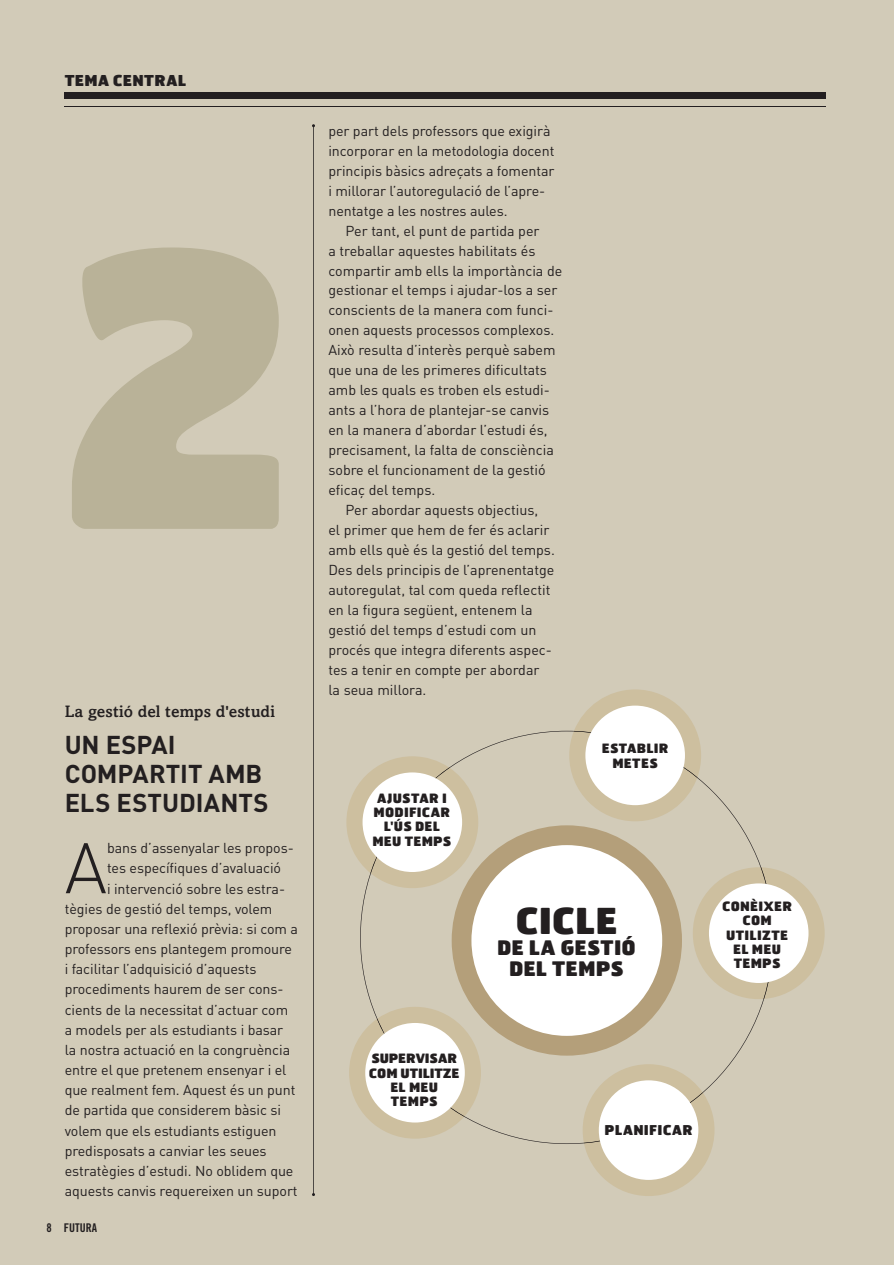
<style>
.page{position:relative;width:895px;height:1265px;background:#fff}
.page>*{position:absolute;margin:0;border:0;box-sizing:border-box;transform-origin:0 0}
.t1{font:900 378.6px "Hermes";color:#b9b298}
.t2{font:300 70.35px "DIN";color:#231f20}
.t3{font:900 35.7px "Hermes";color:#231f20}
.t4{font:700 25.5px/28.7px "DIN";color:#231f20}
.t5{font:900 19.95px/21.3px "Hermes";color:#231f20;text-align:center}
.t6{font:500 16.5px "Amasis";letter-spacing:.01em;color:#231f20}
.t7{font:900 15px "Hermes";letter-spacing:.025em;color:#231f20}
.t8{font:14.25px/20px "DIN";letter-spacing:-.005em;color:#231f20}
.t9{font:900 13.5px "Hermes";letter-spacing:.02em;color:#231f20}
.t10{font:900 12.9px/14.2px "Hermes";letter-spacing:.015em;color:#231f20;text-align:center}
.t11{font:900 12.9px/14.2px "Hermes";letter-spacing:-.01em;color:#231f20;text-align:center}
.t12{font:12px "Trade Gothic Bold Cond Twenty";color:#231f20}
</style>
<div class="page">
<div style="left:0;top:0;width:894px;height:1265px;background:#d2cbb8"></div>
<hr style="left:65px;top:106px;width:761px;height:1px;background:#231f20">
<div style="left:65px;top:92px;width:761px;height:6px;background:#231f20"></div>
<svg style="left:312px;top:124px;width:3px;height:1072px"></svg>
<svg style="left:360px;top:731px;width:404px;height:413px"></svg>
<svg style="left:569px;top:689px;width:132px;height:132px"></svg>
<div style="left:574px;top:731px;width:123px;height:47px;background:#cdbf9f"></div>
<div style="left:585px;top:705px;width:100px;height:100px;background:#fff;border-radius:50%"></div>
<svg style="left:346px;top:756px;width:132px;height:132px"></svg>
<div style="left:362px;top:772px;width:100px;height:100px;background:#fff;border-radius:50%"></div>
<svg style="left:349px;top:1007px;width:132px;height:131px"></svg>
<div style="left:365px;top:1023px;width:100px;height:99px;background:#fff;border-radius:50%"></div>
<svg style="left:693px;top:867px;width:131px;height:132px"></svg>
<div style="left:709px;top:883px;width:99px;height:100px;background:#fff;border-radius:50%"></div>
<svg style="left:582px;top:1064px;width:132px;height:132px"></svg>
<svg style="left:584px;top:1092px;width:119px;height:51px"></svg>
<div style="left:599px;top:1080px;width:99px;height:100px;background:#fff;border-radius:50%"></div>
<p class="t7" style="left:65px;top:71px;width:123px">TEMA CENTRAL</p>
<h1 class="t1" style="left:55px;top:139px;width:243px">2</h1>
<p class="t6" style="left:65px;top:702px;width:212px">La gestió del temps d'estudi</p>
<h3 class="t4" style="left:65px;top:730px;width:205px">UN ESPAI<br>COMPARTIT AMB<br>ELS ESTUDIANTS</h3>
<h2 class="t2" style="left:65px;top:824px;width:44px">A</h2>
<p class="t8" style="left:107px;top:838px;width:188px">bans d’assenyalar les propos-</p>
<p class="t8" style="left:107px;top:858px;width:176px">tes específiques d’avaluació</p>
<p class="t8" style="left:107px;top:878px;width:180px">i intervenció sobre les estra-</p>
<p class="t8" style="left:65px;top:898px;width:209px">tègies de gestió del temps, volem</p>
<p class="t8" style="left:65px;top:918px;width:235px">proposar una reflexió prèvia: si com a</p>
<p class="t8" style="left:65px;top:938px;width:229px">professors ens plantegem promoure</p>
<p class="t8" style="left:65px;top:959px;width:193px">i facilitar l’adquisició d’aquests</p>
<p class="t8" style="left:65px;top:979px;width:220px">procediments haurem de ser cons-</p>
<p class="t8" style="left:65px;top:999px;width:225px">cients de la necessitat d’actuar com</p>
<p class="t8" style="left:65px;top:1019px;width:220px">a models per als estudiants i basar</p>
<p class="t8" style="left:65px;top:1039px;width:227px">la nostra actuació en la congruència</p>
<p class="t8" style="left:65px;top:1059px;width:223px">entre el que pretenem ensenyar i el</p>
<p class="t8" style="left:65px;top:1079px;width:232px">que realment fem. Aquest és un punt</p>
<p class="t8" style="left:65px;top:1100px;width:218px">de partida que considerem bàsic si</p>
<p class="t8" style="left:65px;top:1120px;width:213px">volem que els estudiants estiguen</p>
<p class="t8" style="left:65px;top:1140px;width:203px">predisposats a canviar les seues</p>
<p class="t8" style="left:65px;top:1160px;width:230px">estratègies d’estudi. No oblidem que</p>
<p class="t8" style="left:65px;top:1180px;width:234px">aquests canvis requereixen un suport</p>
<p class="t12" style="left:46px;top:1220px;width:52px">8 FUTURA</p>
<p class="t8" style="left:328px;top:120px;width:227px">per part dels professors que exigirà incorporar en la metodologia docent principis bàsics adreçats a fomentar i millorar l’autoregulació de l’apre&shy;nentatge a les nostres aules.</p>
<p class="t8" style="left:345px;top:220px;width:196px">Per tant, el punt de partida per</p>
<p class="t8" style="left:328px;top:240px;width:208px">a treballar aquestes habilitats és</p>
<p class="t8" style="left:328px;top:260px;width:235px">compartir amb ells la importància de</p>
<p class="t8" style="left:328px;top:280px;width:230px">gestionar el temps i ajudar-los a ser</p>
<p class="t8" style="left:328px;top:300px;width:227px">conscients de la manera com funci-</p>
<p class="t8" style="left:328px;top:320px;width:227px">onen aquests processos complexos.</p>
<p class="t8" style="left:328px;top:340px;width:229px">Això resulta d’interès perquè sabem</p>
<p class="t8" style="left:328px;top:360px;width:220px">que una de les primeres dificultats</p>
<p class="t8" style="left:328px;top:380px;width:223px">amb les quals es troben els estudi-</p>
<p class="t8" style="left:328px;top:400px;width:222px">ants a l’hora de plantejar-se canvis</p>
<p class="t8" style="left:328px;top:420px;width:221px">en la manera d’abordar l’estudi és,</p>
<p class="t8" style="left:328px;top:440px;width:227px">precisament, la falta de consciència</p>
<p class="t8" style="left:328px;top:460px;width:219px">sobre el funcionament de la gestió</p>
<p class="t8" style="left:328px;top:480px;width:108px">eficaç del temps.</p>
<p class="t8" style="left:345px;top:499px;width:194px">Per abordar aquests objectius,</p>
<p class="t8" style="left:328px;top:519px;width:222px">el primer que hem de fer és aclarir</p>
<p class="t8" style="left:328px;top:539px;width:228px">amb ells què és la gestió del temps.</p>
<p class="t8" style="left:328px;top:559px;width:227px">Des dels principis de l’aprenentatge</p>
<p class="t8" style="left:328px;top:579px;width:223px">autoregulat, tal com queda reflectit</p>
<p class="t8" style="left:328px;top:599px;width:206px">en la figura següent, entenem la</p>
<p class="t8" style="left:328px;top:619px;width:209px">gestió del temps d’estudi com un</p>
<p class="t8" style="left:328px;top:639px;width:225px">procés que integra diferents aspec-</p>
<p class="t8" style="left:328px;top:659px;width:213px">tes a tenir en compte per abordar</p>
<p class="t8" style="left:328px;top:679px;width:100px">la seua millora.</p>
<p class="t10" style="left:372px;top:790px;width:81px">AJUSTAR I<br>MODIFICAR<br>L'ÚS DEL<br>MEU TEMPS</p>
<p class="t10" style="left:602px;top:741px;width:68px">ESTABLIR<br>METES</p>
<p class="t11" style="left:369px;top:1051px;width:92px">SUPERVISAR<br>COM UTILITZE<br>EL MEU<br>TEMPS</p>
<h3 class="t3" style="left:515px;top:897px;width:104px">CICLE</h3>
<h3 class="t5" style="left:497px;top:936px;width:140px">DE LA GESTIÓ<br>DEL TEMPS</h3>
<p class="t9" style="left:604px;top:1121px;width:90px">PLANIFICAR</p>
<p class="t10" style="left:722px;top:898px;width:71px">CONÈIXER<br>COM<br>UTILIZTE<br>EL MEU<br>TEMPS</p>
</div>
